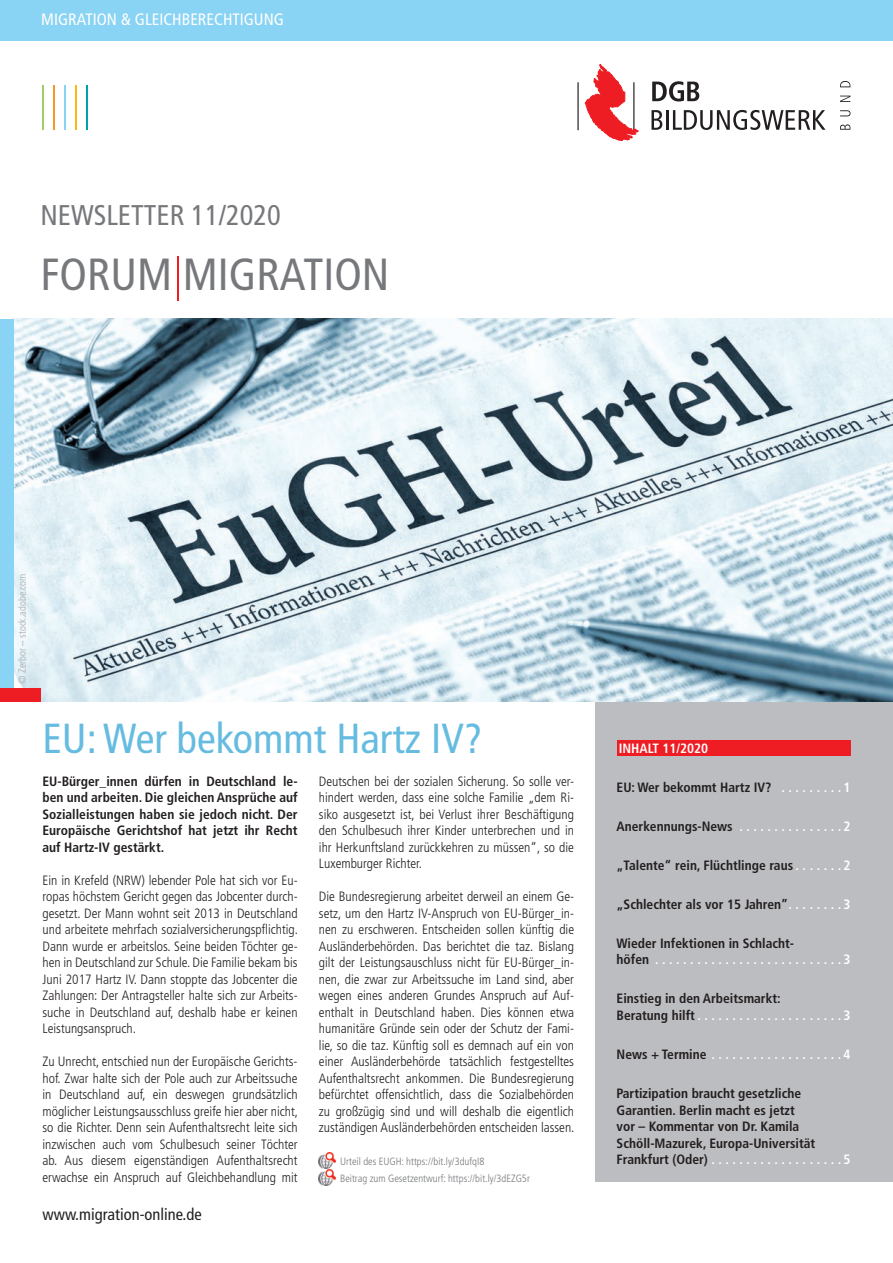
<style>
.page{position:relative;width:893px;height:1263px;background:#fff}
.page>*{position:absolute;margin:0;border:0;box-sizing:border-box;transform-origin:0 0}
.t1{font:condensed 45px "Frutiger";color:#76787b}
.t2{font:condensed 42px "Frutiger";color:#65bce0}
.t3{font:condensed 28.5px "Frutiger";color:#76787b}
.t4{font:condensed 16.5px "Frutiger";color:#fff}
.t5{font:condensed 16.5px "Frutiger";color:#231f20}
.t6{font:300 condensed 13.5px/16.5px "Frutiger";color:#231f20;text-align:justify}
.t7{font:700 condensed 13.5px/16.5px "Frutiger";color:#231f20}
.t8{font:700 condensed 13.5px "Frutiger";color:#fff}
.t9{font:300 condensed 10.5px/16.5px "Frutiger";color:#76787b}
.t10{font:300 condensed 10.5px "Frutiger";color:#a8a9ad}
.s1{color:#fff}
.s2{color:#231f20}
</style>
<div class="page">
<div style="left:595px;top:661px;width:298px;height:521px;background:#bcbdc0"></div>
<img style="left:14px;top:319px;width:879px;height:383px">
<div style="left:617px;top:740px;width:234px;height:15px;background:#ee1d23"></div>
<div style="left:0;top:0;width:893px;height:28px;background:#89d3f4"></div>
<div style="left:0;top:13px;width:893px;height:28px;background:#89d3f4"></div>
<hr style="left:43px;top:85px;width:1px;height:45px;background:#9fce66">
<hr style="left:54px;top:85px;width:1px;height:45px;background:#f79727">
<hr style="left:177px;top:256px;width:1px;height:45px;background:#ee1d23">
<hr style="left:65px;top:85px;width:1px;height:45px;background:#89d3f4">
<hr style="left:76px;top:85px;width:1px;height:45px;background:#fcb814">
<hr style="left:87px;top:85px;width:1px;height:45px;background:#00a0b0">
<hr style="left:577px;top:82px;width:2px;height:48px;background:#231f20">
<svg style="left:585px;top:64px;width:53px;height:77px"></svg>
<svg style="left:652px;top:81px;width:47px;height:20px"></svg>
<svg style="left:651px;top:110px;width:11px;height:20px"></svg>
<hr style="left:666px;top:110px;width:3px;height:20px;background:#231f20">
<svg style="left:673px;top:110px;width:153px;height:20px"></svg>
<svg style="left:840px;top:124px;width:10px;height:6px"></svg>
<svg style="left:840px;top:110px;width:10px;height:6px"></svg>
<svg style="left:840px;top:96px;width:10px;height:6px"></svg>
<svg style="left:840px;top:81px;width:10px;height:6px"></svg>
<div style="left:0;top:319px;width:14px;height:383px;background:#89d3f4"></div>
<div style="left:0;top:688px;width:40px;height:14px;background:#ee1d23"></div>
<img style="left:319px;top:1153px;width:17px;height:32px">
<p class="t4" style="left:41px;top:10px;width:244px">MIGRATION &amp; GLEICHBERECHTIGUNG</p>
<h3 class="t3" style="left:40px;top:199px;width:242px">NEWSLETTER 11/2020</h3>
<h1 class="t1" style="left:40px;top:248px;width:351px">FORUM MIGRATION</h1>
<p class="t10" style="left:16px;top:684px;width:112px;rotate:-90deg">© Zerbor – stock.adobe.com</p>
<h2 class="t2" style="left:43px;top:714px;width:442px">EU: Wer bekommt Hartz IV?</h2>
<p class="t7" style="left:43px;top:773px;width:257px;text-align:justify">EU-Bürger_innen dürfen in Deutschland le&shy;ben und arbeiten. Die gleichen Ansprüche auf Sozialleistungen haben sie jedoch nicht. Der Europäische Gerichtshof hat jetzt ihr Recht auf Hartz-IV gestärkt.</p>
<p class="t6" style="left:43px;top:872px;width:257px">Ein in Krefeld (NRW) lebender Pole hat sich vor Eu&shy;ropas höchstem Gericht gegen das Jobcenter durch&shy;gesetzt. Der Mann wohnt seit 2013 in Deutschland und arbeitete mehrfach sozialversicherungspflichtig.<br>Dann wurde er arbeitslos. Seine beiden Töchter ge&shy;hen in Deutschland zur Schule. Die Familie bekam bis Juni 2017 Hartz IV. Dann stoppte das Jobcenter die Zahlungen: Der Antragsteller halte sich zur Arbeits&shy;suche in Deutschland auf, deshalb habe er keinen Leistungsanspruch.</p>
<p class="t6" style="left:43px;top:1053px;width:257px">Zu Unrecht, entschied nun der Europäische Gerichts&shy;hof. Zwar halte sich der Pole auch zur Arbeitssuche in Deutschland auf, ein deswegen grundsätzlich möglicher Leistungsausschluss greife hier aber nicht, so die Richter. Denn sein Aufenthaltsrecht leite sich inzwischen auch vom Schulbesuch seiner Töchter ab. Aus diesem eigenständigen Aufenthaltsrecht erwachse ein Anspruch auf Gleichbehandlung mit</p>
<p class="t5" style="left:43px;top:1205px;width:161px">www.migration-online.de</p>
<p class="t6" style="left:319px;top:773px;width:257px">Deutschen bei der sozialen Sicherung. So solle ver&shy;hindert werden, dass eine solche Familie „dem Ri&shy;siko ausgesetzt ist, bei Verlust ihrer Beschäftigung den Schulbesuch ihrer Kinder unterbrechen und in ihr Herkunftsland zurückkehren zu müssen“, so die Luxemburger Richter.</p>
<p class="t6" style="left:319px;top:888px;width:257px">Die Bundesregierung arbeitet derweil an einem Ge&shy;setz, um den Hartz IV-Anspruch von EU-Bürger_in&shy;nen zu erschweren. Entscheiden sollen künftig die Ausländerbehörden. Das berichtet die taz. Bislang gilt der Leistungsauschluss nicht für EU-Bürger_in&shy;nen, die zwar zur Arbeitssuche im Land sind, aber wegen eines anderen Grundes Anspruch auf Auf&shy;enthalt in Deutschland haben. Dies können etwa humanitäre Gründe sein oder der Schutz der Fami&shy;lie, so die taz. Künftig soll es demnach auf ein von einer Ausländerbehörde tatsächlich festgestelltes Aufenthaltsrecht ankommen. Die Bundesregierung befürchtet offensichtlich, dass die Sozialbehörden zu großzügig sind und will deshalb die eigentlich zuständigen Ausländerbehörden entscheiden lassen.</p>
<p class="t9" style="left:340px;top:1153px;width:191px">Urteil des EUGH: https://bit.ly/3dufqI8<br>Beitrag zum Gesetzentwurf: https://bit.ly/3dEZG5r</p>
<p class="t8" style="left:619px;top:740px;width:91px">Inhalt 11/2020</p>
<p class="t7" style="left:617px;top:779px;width:235px">EU: Wer bekommt Hartz IV? <span class="s1">. . . . . . . . 1</span></p>
<p class="t7" style="left:617px;top:818px;width:235px">Anerkennungs-News <span class="s1">. . . . . . . . . . . . . . 2</span></p>
<p class="t7" style="left:617px;top:857px;width:235px">„Talente“ rein, Flüchtlinge raus <span class="s1">. . . . . . 2</span></p>
<p class="t7" style="left:617px;top:896px;width:235px">„Schlechter als vor 15 Jahren” <span class="s1">. . . . . . . 3</span></p>
<p class="t7" style="left:617px;top:935px;width:235px">Wieder Infektionen in Schlacht-<br>höfen <span class="s1">. . . . . . . . . . . . . . . . . . . . . . . . . . 3</span></p>
<p class="t7" style="left:617px;top:990px;width:235px">Einstieg in den Arbeitsmarkt:<br>Beratung hilft <span class="s1">. . . . . . . . . . . . . . . . . . . . 3</span></p>
<p class="t8" style="left:617px;top:1046px;width:235px"><span class="s2">News + Termine</span> . . . . . . . . . . . . . . . . . . 4</p>
<p class="t7" style="left:617px;top:1085px;width:235px">Partizipation braucht gesetzliche Garantien. Berlin macht es jetzt<br>vor – Kommentar von Dr. Kamila Schöll-Mazurek, Europa-Universität Frankfurt (Oder)<span class="s1">...................5</span></p>
</div>
